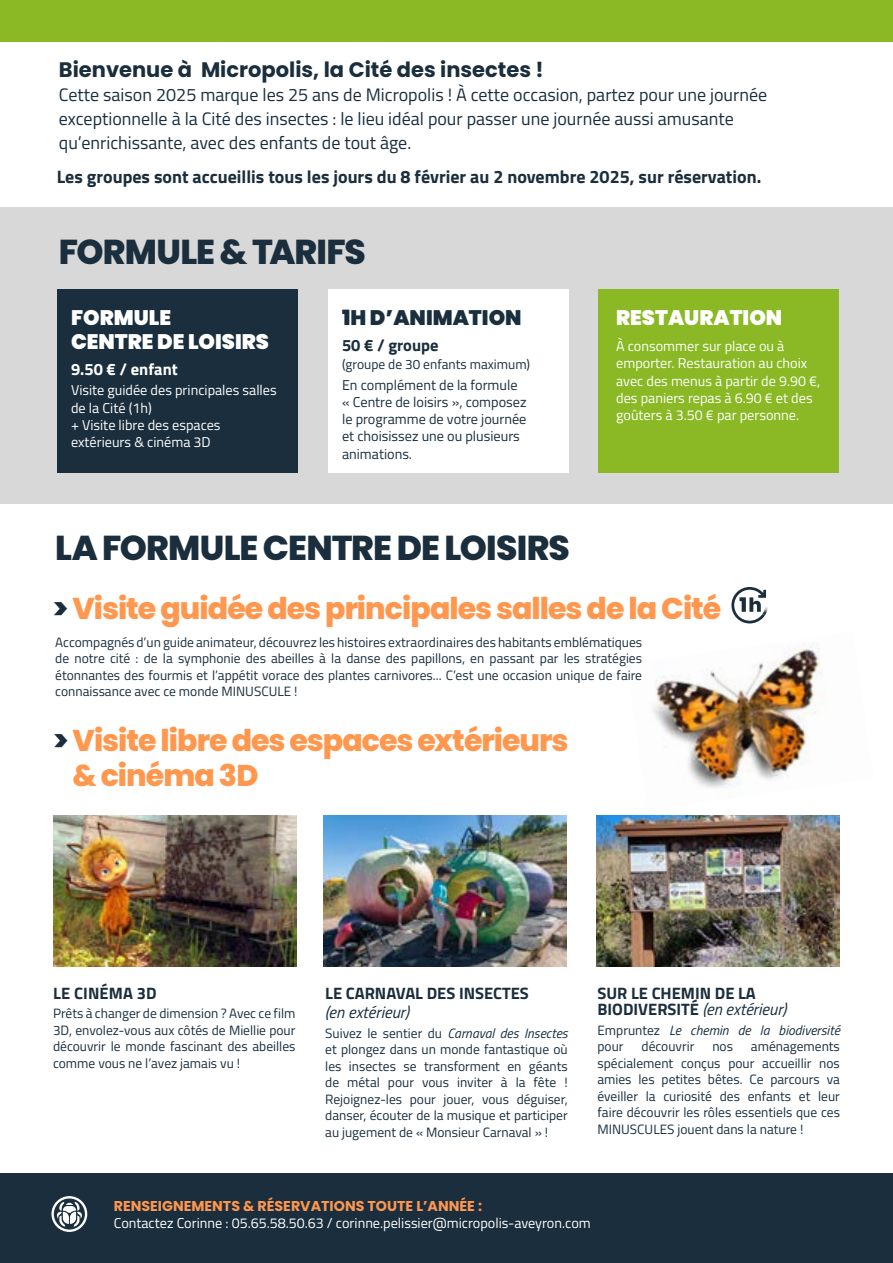
<style>
.page{position:relative;width:893px;height:1263px;background:#fff}
.page>*{position:absolute;margin:0;border:0;box-sizing:border-box;transform-origin:0 0}
.t1{font:800 34.5px "Poppins";letter-spacing:-.025em;color:#1a2e3d}
.t2{font:800 30px/34.5px "Poppins";letter-spacing:-.03em;color:#ff974e}
.t3{font:700 21px "Poppins";color:#1a2e3d}
.t4{font:900 21px/24px "Poppins";color:#fff}
.t5{font:900 21px "Poppins";color:#1a2e3d}
.t6{font:18px/24px "Titillium Web";color:#1a2e3d}
.t7{font:700 18px "Titillium Web";color:#1a2e3d}
.t8{font:700 16.5px/16.5px "Titillium Web";color:#1a2e3d}
.t9{font:italic 16.5px "Titillium Web";color:#1a2e3d}
.t10{font:700 16.5px "Titillium Web";color:#fff}
.t11{font:14.25px/17.2px "Titillium Web";color:#fff}
.t12{font:14.25px/17.2px "Titillium Web";color:#1a2e3d}
.t13{font:700 14.25px "Poppins";color:#ff974e}
.t14{font:13.5px/16.5px "Titillium Web";color:#1a2e3d;text-align:justify}
.t15{font:italic 13.5px/16.5px "Titillium Web";color:#1a2e3d}
.s1{color:#1a2e3d}
.s2{font-style:italic}
.s3{font-weight:400;font-style:italic}
.s4{font-style:normal}
</style>
<div class="page">
<img style="left:653px;top:643px;width:172px;height:145px">
<div style="left:0;top:207px;width:893px;height:296px;background:#d8d8d8"></div>
<div style="left:0;top:1174px;width:893px;height:89px;background:#1a2e3d"></div>
<div style="left:0;top:0;width:893px;height:41px;background:#8ab925"></div>
<svg style="left:51px;top:1196px;width:36px;height:36px"></svg>
<img style="left:53px;top:815px;width:243px;height:151px">
<img style="left:323px;top:815px;width:243px;height:151px">
<img style="left:597px;top:815px;width:243px;height:151px">
<svg style="left:731px;top:587px;width:37px;height:36px"></svg>
<div style="left:57px;top:289px;width:241px;height:184px;background:#1a2e3d"></div>
<div style="left:328px;top:289px;width:241px;height:184px;background:#fff"></div>
<div style="left:598px;top:289px;width:241px;height:184px;background:#8ab925"></div>
<h3 class="t3" style="left:59px;top:58px;width:486px">Bienvenue à Micropolis, la Cité des insectes !</h3>
<h3 class="t6" style="left:59px;top:82px;width:710px">Cette saison 2025 marque les 25 ans de Micropolis ! À cette occasion, partez pour une journée exceptionnelle à la Cité des insectes : le lieu idéal pour passer une journée aussi amusante qu’enrichissante, avec des enfants de tout âge.</h3>
<h3 class="t7" style="left:57px;top:163px;width:706px">Les groupes sont accueillis tous les jours du 8 février au 2 novembre 2025, sur réservation.</h3>
<h1 class="t1" style="left:59px;top:232px;width:309px">FORMULE &amp; TARIFS</h1>
<h3 class="t4" style="left:71px;top:306px;width:199px">FORMULE<br>CENTRE DE LOISIRS</h3>
<p class="t10" style="left:71px;top:357px;width:108px">9.50 € / enfant</p>
<p class="t11" style="left:71px;top:381px;width:207px">Visite guidée des principales salles de la Cité (1h)<br>+ Visite libre des espaces extérieurs &amp; cinéma 3D</p>
<h3 class="t5" style="left:342px;top:305px;width:181px">1H D’ANIMATION</h3>
<p class="t8" style="left:342px;top:336px;width:98px">50 € / groupe</p>
<p class="t14" style="left:342px;top:356px;width:190px">(groupe de 30 enfants maximum)</p>
<p class="t12" style="left:342px;top:375px;width:186px">En complément de la formule « Centre de loisirs », composez le programme de votre journée et choisissez une ou plusieurs animations.</p>
<h1 class="t1" style="left:55px;top:528px;width:516px">LA FORMULE CENTRE DE LOISIRS</h1>
<h3 class="t4" style="left:616px;top:306px;width:168px">RESTAURATION</h3>
<p class="t11" style="left:616px;top:337px;width:206px">À consommer sur place ou à emporter. Restauration au choix avec des menus à partir de 9.90 €, des paniers repas à 6.90 € et des goûters à 3.50 € par personne.</p>
<h2 class="t2" style="left:53px;top:591px;width:670px"><span class="s1">&gt;</span> Visite guidée des principales salles de la Cité</h2>
<p class="t14" style="left:55px;top:633px;width:588px">Accompagnés d’un guide animateur, découvrez les histoires extraordinaires des habitants emblématiques de notre cité : de la symphonie des abeilles à la danse des papillons, en passant par les stratégies étonnantes des fourmis et l’appétit vorace des plantes carnivores... C’est une occasion unique de faire connaissance avec ce monde MINUSCULE !</p>
<h2 class="t2" style="left:72px;top:723px;width:498px;text-indent:-19px"><span class="s1">&gt;</span> Visite libre des espaces extérieurs &amp; cinéma 3D</h2>
<p class="t8" style="left:53px;top:984px;width:105px">LE CINÉMA 3D</p>
<p class="t14" style="left:53px;top:1004px;width:244px">Prêts à changer de dimension ? Avec ce film 3D, envolez-vous aux côtés de Miellie pour découvrir le monde fascinant des abeilles comme vous ne l’avez jamais vu !</p>
<p class="t8" style="left:325px;top:984px;width:205px">LE CARNAVAL DES INSECTES</p>
<p class="t9" style="left:325px;top:1000px;width:85px">(en extérieur)</p>
<p class="t14" style="left:325px;top:1024px;width:244px">Suivez le sentier du <span class="s2">Carnaval des Insectes </span>et plongez dans un monde fantastique où les insectes se transforment en géants de métal pour vous inviter à la fête !<br>Rejoignez-les pour jouer, vous déguiser, danser, écouter de la musique et participer au jugement de « Monsieur Carnaval » !</p>
<p class="t8" style="left:597px;top:984px;width:190px">SUR LE CHEMIN DE LA<br>BIODIVERSITÉ <span class="s3">(en extérieur)</span></p>
<p class="t15" style="left:597px;top:1021px;width:244px"><span class="s4">Empruntez</span> Le chemin de la biodiversité <span class="s4">pour</span></p>
<p class="t14" style="left:597px;top:1037px;width:244px;text-indent:153px">aménagements spécialement conçus pour accueillir nos amies les petites bêtes. Ce parcours va éveiller la curiosité des enfants et leur faire découvrir les rôles essentiels que ces MINUSCULES jouent dans la nature !</p>
<p class="t14" style="left:641px;top:1037px;width:54px">découvrir</p>
<p class="t14" style="left:712px;top:1037px;width:22px">nos</p>
<p class="t13" style="left:114px;top:1198px;width:370px">RENSEIGNEMENTS &amp; RÉSERVATIONS TOUTE L’ANNÉE :</p>
<p class="t11" style="left:114px;top:1213px;width:479px">Contactez Corinne : 05.65.58.50.63 / corinne.pelissier@micropolis-aveyron.com</p>
</div>
